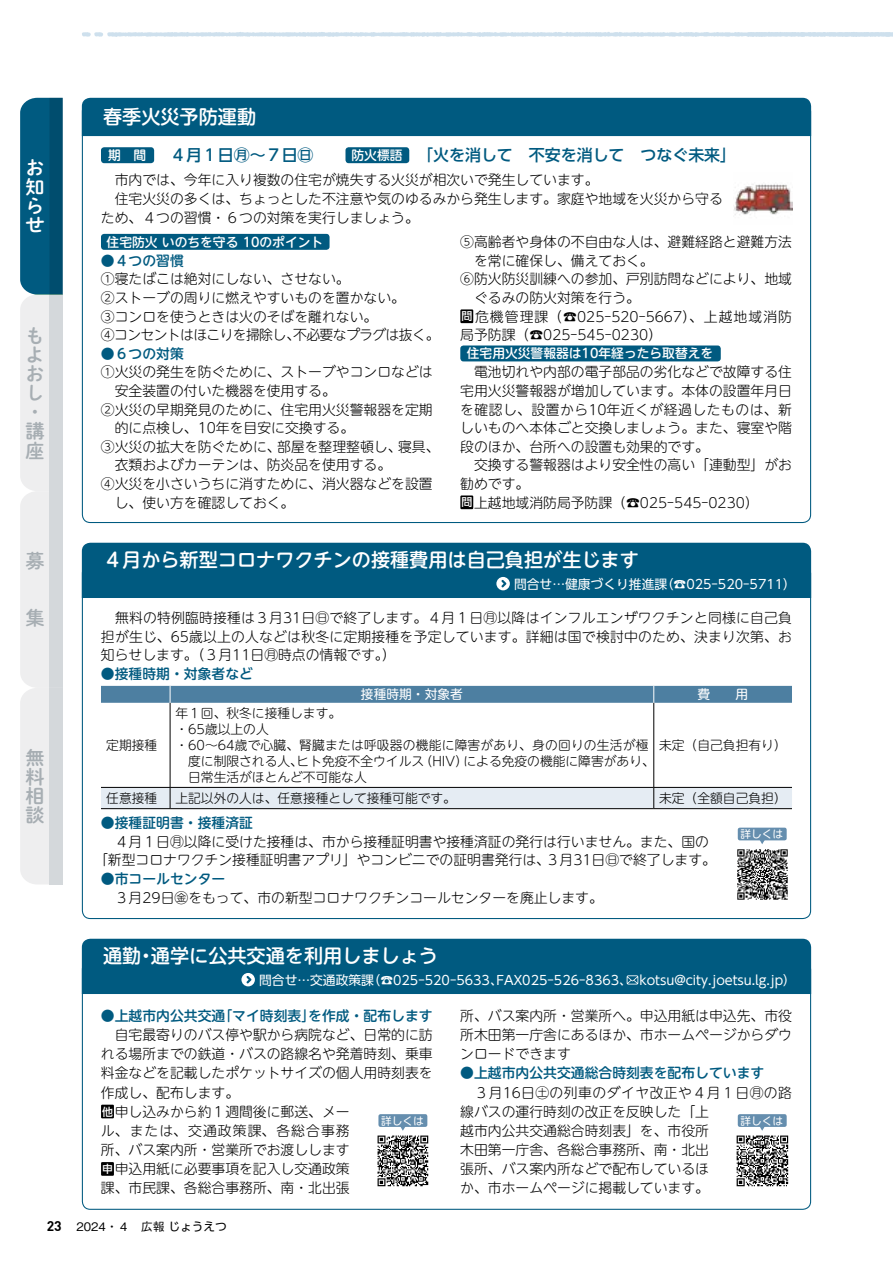
<style>
.page{position:relative;width:893px;height:1263px;background:#fff}
.page>*{position:absolute;margin:0;border:0;box-sizing:border-box;transform-origin:0 0}
.t1{font:500 19.2px "UD Shin M Go Pr 6 N";color:#fff}
.t2{font:19.2px/19.2px "Shuei M Go Std B";color:#a7aeb3}
.t3{font:19.2px/19.2px "Shuei M Go Std B";color:#fff}
.t4{font:500 15.9px "UD Shin Go Pr 6 N";color:#005a80}
.t5{font:300 13.8px/18.6px "UD Shin M Go Pr 6 N";color:#000}
.t6{font:500 13.8px "UD Shin M Go Pr 6 N";color:#005a80}
.t7{font:300 13.8px "UD Shin M Go Pr 6 N";letter-spacing:.075em;color:#000}
.t8{font:300 12.75px "UD Shin M Go Pr 6 N";color:#000}
.t9{font:12.75px "UD Shin Go Pr 6 N";color:#fff}
.t10{font:500 12.75px "UD Shin M Go Pr 6 N";color:#fff}
.t11{font:12.75px "UD Shin M Go Pr 6 N";color:#fff}
.t12{font:500 11.7px "Gothic BBB Pro";color:#000}
.t13{font:10.65px "UD Shin M Go Pro";color:#fff}
.s1{font-family:"UD Shin M Go Pr 6 N";font-size:12.75px;color:#fff}
.s2{font-family:"UD Shin Go Pr 6 N";font-weight:500;font-size:10.95px;color:#fff}
.s3{font-family:"DIN Bold";font-weight:400;font-size:13.8px}
.s4{font-family:"UD Shin Go Pr 6 N";font-weight:400}
</style>
<div class="page">
<svg style="left:20px;top:98px;width:43px;height:786px"></svg>
<svg style="left:82px;top:32px;width:811px;height:5px"></svg>
<div style="left:82px;top:543px;width:729px;height:55px;background:#005a80"></div>
<svg style="left:101px;top:703px;width:691px;height:84px"></svg>
<div style="left:101px;top:686px;width:691px;height:17px;background:#4d7fa1"></div>
<hr style="left:170px;top:703px;width:1px;height:84px;background:#000">
<hr style="left:653px;top:703px;width:1px;height:84px;background:#000">
<div style="left:101px;top:787px;width:691px;height:21px;background:#e5ecf3"></div>
<hr style="left:101px;top:808px;width:69px;height:1px;background:#000">
<hr style="left:170px;top:808px;width:484px;height:1px;background:#000">
<hr style="left:654px;top:808px;width:138px;height:1px;background:#000">
<img style="left:737px;top:849px;width:51px;height:51px">
<div style="left:738px;top:828px;width:49px;height:12px;background:#658eae;border-radius:2px"></div>
<svg style="left:759px;top:840px;width:6px;height:4px"></svg>
<div style="left:82px;top:939px;width:729px;height:55px;background:#005a80"></div>
<div style="left:101px;top:1105px;width:13px;height:13px;background:#000"></div>
<div style="left:101px;top:1162px;width:13px;height:14px;background:#000"></div>
<img style="left:736px;top:1135px;width:53px;height:52px">
<div style="left:738px;top:1114px;width:49px;height:13px;background:#658eae;border-radius:2px"></div>
<svg style="left:760px;top:1127px;width:5px;height:4px"></svg>
<img style="left:377px;top:1135px;width:52px;height:52px">
<div style="left:378px;top:1114px;width:49px;height:13px;background:#658eae;border-radius:2px"></div>
<svg style="left:400px;top:1127px;width:5px;height:4px"></svg>
<div style="left:101px;top:234px;width:229px;height:16px;background:#005a80;border-radius:3px"></div>
<div style="left:460px;top:309px;width:13px;height:14px;background:#000"></div>
<div style="left:460px;top:345px;width:261px;height:16px;background:#005a80;border-radius:3px"></div>
<div style="left:460px;top:495px;width:13px;height:14px;background:#000"></div>
<div style="left:82px;top:98px;width:729px;height:38px;background:#005a80"></div>
<div style="left:101px;top:147px;width:53px;height:16px;background:#005a80;border-radius:3px"></div>
<div style="left:345px;top:147px;width:64px;height:16px;background:#005a80;border-radius:3px"></div>
<img style="left:734px;top:184px;width:58px;height:31px">
<h1 class="t3" style="left:25px;top:157px;width:20px">お知らせ</h1>
<h1 class="t2" style="left:25px;top:325px;width:20px">もよおし・講座</h1>
<h1 class="t2" style="left:25px;top:551px;width:20px">募</h1>
<h1 class="t2" style="left:25px;top:608px;width:20px">集</h1>
<h1 class="t2" style="left:25px;top:747px;width:20px;text-align:justify">無料相談</h1>
<h1 class="t1" style="left:103px;top:101px;width:155px">春季火災予防運動</h1>
<p class="t4" style="left:108px;top:142px;width:630px"><span class="s1">期　間</span> 　４月１日㊊～７日㊐　　<span class="s1">防火標語</span>　「火を消して　不安を消して　つなぐ未来」</p>
<p class="t5" style="left:101px;top:170px;width:623px">　市内では、今年に入り複数の住宅が焼失する火災が相次いで発生しています。<br>　住宅火災の多くは、ちょっとした不注意や気のゆるみから発生します。家庭や地域を火災から守るため、４つの習慣・６つの対策を実行しましょう。</p>
<p class="t10" style="left:107px;top:231px;width:218px">住宅防火いのちを守る 10のポイント</p>
<p class="t6" style="left:101px;top:249px;width:84px">●４つの習慣</p>
<p class="t5" style="left:101px;top:269px;width:340px">①寝たばこは絶対にしない、させない。<br>②ストーブの周りに燃えやすいものを置かない。<br>③コンロを使うときは火のそばを離れない。<br>④コンセントはほこりを掃除し、不必要なプラグは抜く。</p>
<p class="t6" style="left:101px;top:342px;width:84px">●６つの対策</p>
<p class="t5" style="left:101px;top:362px;width:333px">①火災の発生を防ぐために、ストーブやコンロなどは</p>
<p class="t5" style="left:115px;top:381px;width:223px">安全装置の付いた機器を使用する。</p>
<p class="t5" style="left:101px;top:399px;width:333px">②火災の早期発見のために、住宅用火災警報器を定期</p>
<p class="t5" style="left:115px;top:418px;width:241px">的に点検し、10年を目安に交換する。</p>
<p class="t5" style="left:101px;top:436px;width:340px">③火災の拡大を防ぐために、部屋を整理整頓し、寝具、</p>
<p class="t5" style="left:115px;top:455px;width:278px">衣類およびカーテンは、防炎品を使用する。</p>
<p class="t5" style="left:101px;top:474px;width:333px">④火災を小さいうちに消すために、消火器などを設置</p>
<p class="t5" style="left:115px;top:492px;width:181px">し、使い方を確認しておく。</p>
<p class="t5" style="left:460px;top:232px;width:333px">⑤高齢者や身体の不自由な人は、避難経路と避難方法</p>
<p class="t5" style="left:474px;top:250px;width:181px">を常に確保し、備えておく。</p>
<p class="t5" style="left:460px;top:269px;width:333px">⑥防火防災訓練への参加、戸別訪問などにより、地域</p>
<p class="t5" style="left:474px;top:288px;width:167px">ぐるみの防火対策を行う。</p>
<p class="t7" style="left:461px;top:305px;width:332px"><span class="s2">問</span>危機管理課（☎025-520-5667）、上越地域消防</p>
<p class="t5" style="left:460px;top:325px;width:203px">局予防課（☎025-545-0230）</p>
<p class="t10" style="left:467px;top:343px;width:248px">住宅用火災警報器は10年経ったら取替えを</p>
<p class="t5" style="left:460px;top:362px;width:333px">　電池切れや内部の電子部品の劣化などで故障する住宅用火災警報器が増加しています。本体の設置年月日を確認し、設置から10年近くが経過したものは、新しいものへ本体ごと交換しましょう。また、寝室や階段のほか、台所への設置も効果的です。<br>　交換する警報器はより安全性の高い「連動型」がお勧めです。<br><span class="s2">問</span>上越地域消防局予防課（☎025-545-0230）</p>
<h1 class="t1" style="left:103px;top:544px;width:537px">４月から新型コロナワクチンの接種費用は自己負担が生じます</h1>
<p class="t9" style="left:514px;top:573px;width:283px">問合せ…健康づくり推進課（☎025-520-5711）</p>
<p class="t5" style="left:101px;top:608px;width:692px;text-align:justify">　無料の特例臨時接種は３月31日㊐で終了します。４月１日㊊以降はインフルエンザワクチンと同様に自己負担が生じ、65歳以上の人などは秋冬に定期接種を予定しています。詳細は国で検討中のため、決まり次第、お知らせします。（３月11日㊊時点の情報です。）</p>
<p class="t6" style="left:101px;top:662px;width:154px">●接種時期・対象者など</p>
<p class="t11" style="left:361px;top:684px;width:104px">接種時期・対象者</p>
<p class="t11" style="left:697px;top:684px;width:53px">費　　用</p>
<p class="t8" style="left:106px;top:734px;width:53px">定期接種</p>
<p class="t8" style="left:175px;top:703px;width:167px">年１回、秋冬に接種します。</p>
<p class="t8" style="left:175px;top:718px;width:95px">・65歳以上の人</p>
<p class="t8" style="left:175px;top:734px;width:475px">・60～64歳で心臓、腎臓または呼吸器の機能に障害があり、身の回りの生活が極</p>
<p class="t8" style="left:188px;top:750px;width:468px">度に制限される人、ヒト免疫不全ウイルス（HIV）による免疫の機能に障害があり、</p>
<p class="t8" style="left:188px;top:766px;width:180px">日常生活がほとんど不可能な人</p>
<p class="t8" style="left:659px;top:734px;width:129px">未定（自己負担有り）</p>
<p class="t8" style="left:106px;top:788px;width:53px">任意接種</p>
<p class="t8" style="left:175px;top:788px;width:282px">上記以外の人は、任意接種として接種可能です。</p>
<p class="t8" style="left:659px;top:788px;width:129px">未定（全額自己負担）</p>
<p class="t6" style="left:101px;top:811px;width:154px">●接種証明書・接種済証</p>
<p class="t5" style="left:94px;top:831px;width:623px;text-align:center">　４月１日㊊以降に受けた接種は、市から接種証明書や接種済証の発行は行いません。また、国の「新型コロナワクチン接種証明書アプリ」やコンビニでの証明書発行は、３月31日㊐で終了します。</p>
<p class="t6" style="left:101px;top:867px;width:126px">●市コールセンター</p>
<p class="t5" style="left:101px;top:887px;width:503px">　３月29日㊎をもって、市の新型コロナワクチンコールセンターを廃止します。</p>
<p class="t13" style="left:740px;top:825px;width:44px">詳しくは</p>
<h1 class="t1" style="left:103px;top:940px;width:336px">通勤・通学に公共交通を利用しましょう</h1>
<p class="t9" style="left:259px;top:969px;width:538px">問合せ…交通政策課（☎025-520-5633、FAX025-526-8363、 kotsu@city.joetsu.lg.jp）</p>
<p class="t6" style="left:101px;top:1004px;width:333px">●上越市内公共交通「マイ時刻表」を作成・配布します</p>
<p class="t5" style="left:101px;top:1024px;width:333px;line-height:19.2px">　自宅最寄りのバス停や駅から病院など、日常的に訪れる場所までの鉄道・バスの路線名や発着時刻、乗車料金などを記載したポケットサイズの個人用時刻表を作成し、配布します。<br><span class="s2">他</span>申し込みから約１週間後に郵送、メー<br>ル、または、交通政策課、各総合事務<br>所、バス案内所・営業所でお渡しします　<br><span class="s2">申</span>申込用紙に必要事項を記入し交通政策<br>課、市民課、各総合事務所、南・北出張</p>
<p class="t5" style="left:460px;top:1005px;width:333px;line-height:19.2px;text-align:justify">所、バス案内所・営業所へ。申込用紙は申込先、市役所木田第一庁舎にあるほか、市ホームページからダウンロードできます</p>
<p class="t6" style="left:460px;top:1061px;width:306px">●上越市内公共交通総合時刻表を配布しています</p>
<p class="t5" style="left:460px;top:1082px;width:333px;line-height:19.2px">　３月16日㊏の列車のダイヤ改正や４月１日㊊の路線バスの運行時刻の改正を反映した「上<br>越市内公共交通総合時刻表」を、市役所<br>木田第一庁舎、各総合事務所、南・北出<br>張所、バス案内所などで配布しているほ<br>か、市ホームページに掲載しています。</p>
<p class="t13" style="left:381px;top:1112px;width:44px">詳しくは</p>
<p class="t13" style="left:740px;top:1112px;width:44px">詳しくは</p>
<p class="t12" style="left:47px;top:1217px;width:182px"><span class="s3">23</span> 2024・４　広報 <span class="s4">じょうえつ</span></p>
</div>
